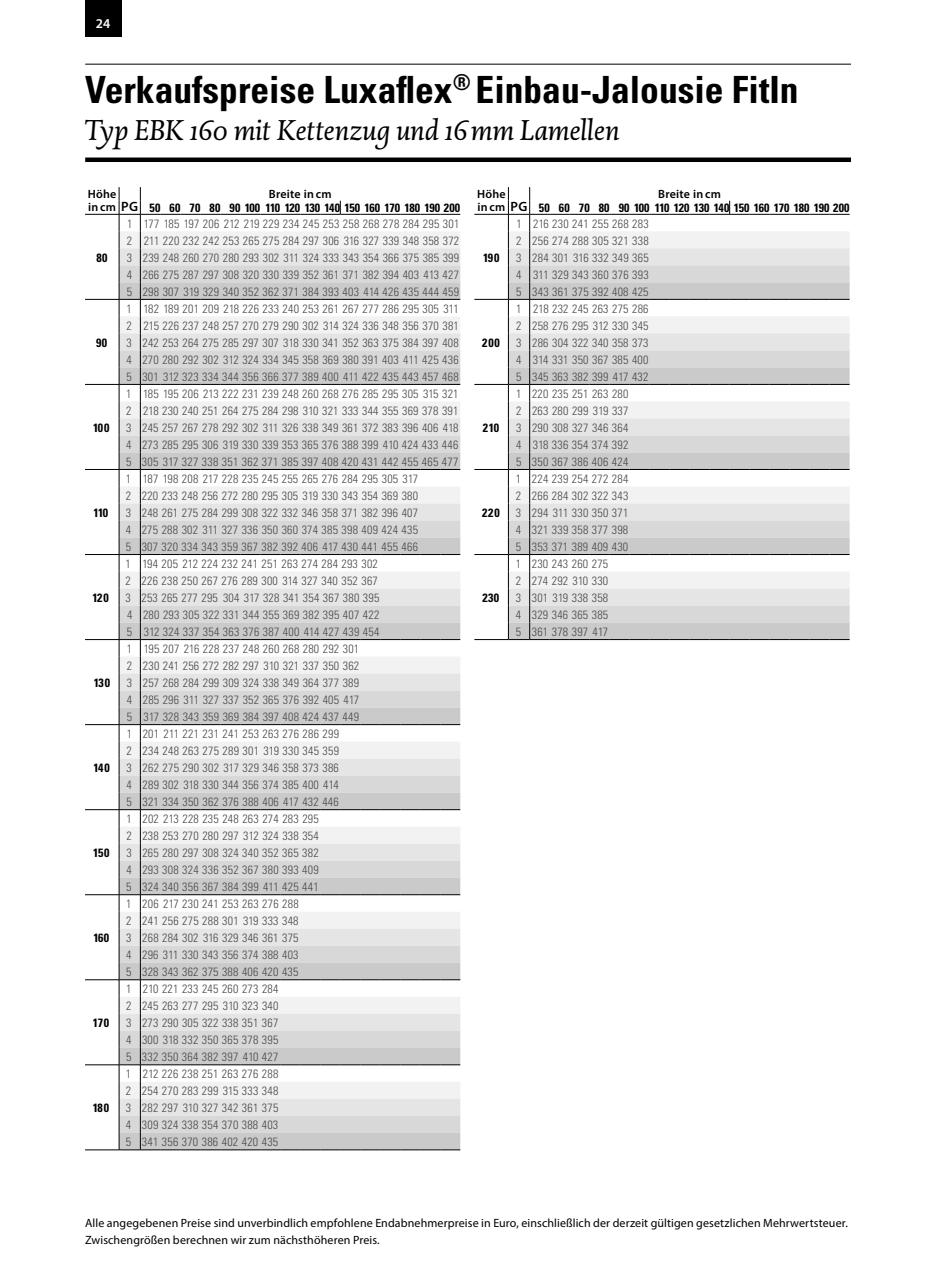
<style>
.page{position:relative;width:936px;height:1263px;background:#fff}
.page>*{position:absolute;margin:0;border:0;box-sizing:border-box;transform-origin:0 0}
.t1{font:700 condensed 37.5px "Univers LT";color:#000}
.t2{font:italic 30px "DTL Dorian ST";color:#000}
.t3{font:600 13.5px "Myriad Pro";color:#fff}
.t4{font:300 condensed 12px/17px "Univers LT";letter-spacing:.02em;color:#4a4a49;text-align:justify}
.t5{font:12px/16.5px "Myriad Pro";letter-spacing:.01em;color:#000}
.t6{font:700 condensed 12px "Univers LT";letter-spacing:.02em;color:#000}
.t7{font:600 12px/13.5px "Myriad Pro";letter-spacing:.02em;color:#000}
.s1{font-size:13.5px}
</style>
<div class="page">
<div style="left:85px;top:0;width:36px;height:36px;background:#000"></div>
<hr style="left:85px;top:64px;width:765px;height:1px;background:#000">
<hr style="left:85px;top:158px;width:765px;height:4px;background:#000">
<hr style="left:85px;top:214px;width:34px;height:1px;background:#000">
<hr style="left:85px;top:299px;width:34px;height:1px;background:#000">
<hr style="left:85px;top:384px;width:34px;height:1px;background:#000">
<hr style="left:85px;top:469px;width:34px;height:1px;background:#000">
<hr style="left:85px;top:554px;width:34px;height:1px;background:#000">
<hr style="left:85px;top:639px;width:34px;height:1px;background:#000">
<hr style="left:85px;top:724px;width:34px;height:1px;background:#000">
<hr style="left:85px;top:809px;width:34px;height:1px;background:#000">
<hr style="left:85px;top:894px;width:34px;height:1px;background:#000">
<hr style="left:85px;top:979px;width:34px;height:1px;background:#000">
<hr style="left:85px;top:1064px;width:34px;height:1px;background:#000">
<hr style="left:85px;top:1149px;width:34px;height:1px;background:#000">
<svg style="left:119px;top:187px;width:341px;height:963px"></svg>
<hr style="left:474px;top:214px;width:34px;height:1px;background:#000">
<hr style="left:474px;top:299px;width:34px;height:1px;background:#000">
<hr style="left:474px;top:384px;width:34px;height:1px;background:#000">
<hr style="left:474px;top:469px;width:34px;height:1px;background:#000">
<hr style="left:474px;top:554px;width:34px;height:1px;background:#000">
<hr style="left:474px;top:639px;width:34px;height:1px;background:#000">
<svg style="left:508px;top:187px;width:341px;height:453px"></svg>
<p class="t3" style="left:96px;top:15px;width:16px">24</p>
<h1 class="t1" style="left:85px;top:67px;width:715px">Verkaufspreise Luxaflex<sup>®</sup> Einbau-Jalousie FitIn</h1>
<h2 class="t2" style="left:85px;top:113px;width:535px">Typ EBK 160 mit Kettenzug und 16mm Lamellen</h2>
<p class="t7" style="left:88px;top:187px;width:52px">Höhe<br>in cm <span class="s1">PG</span></p>
<p class="t7" style="left:269px;top:187px;width:64px">Breite in cm</p>
<p class="t7" style="left:477px;top:187px;width:52px">Höhe<br>in cm <span class="s1">PG</span></p>
<p class="t7" style="left:658px;top:187px;width:64px">Breite in cm</p>
<p class="t6" style="left:149px;top:201px;width:312px">50 60 70 80 90 100 110 120 130 140 150 160 170 180 190 200</p>
<p class="t6" style="left:538px;top:201px;width:312px">50 60 70 80 90 100 110 120 130 140 150 160 170 180 190 200</p>
<p class="t6" style="left:96px;top:250px;width:12px">80</p>
<p class="t6" style="left:96px;top:335px;width:12px">90</p>
<p class="t6" style="left:93px;top:420px;width:18px">100</p>
<p class="t6" style="left:93px;top:505px;width:16px">110</p>
<p class="t6" style="left:92px;top:590px;width:18px">120</p>
<p class="t6" style="left:94px;top:675px;width:18px">130</p>
<p class="t6" style="left:93px;top:760px;width:18px">140</p>
<p class="t6" style="left:93px;top:845px;width:18px">150</p>
<p class="t6" style="left:93px;top:930px;width:17px">160</p>
<p class="t6" style="left:93px;top:1015px;width:18px">170</p>
<p class="t6" style="left:93px;top:1100px;width:18px">180</p>
<p class="t4" style="left:127px;top:215px;width:334px">1 177 185 197 206 212 219 229 234 245 253 258 268 278 284 295 301<br>2 211 220 232 242 253 265 275 284 297 306 316 327 339 348 358 372<br>3 239 248 260 270 280 293 302 311 324 333 343 354 366 375 385 399<br>4 266 275 287 297 308 320 330 339 352 361 371 382 394 403 413 427<br>5 298 307 319 329 340 352 362 371 384 393 403 414 426 435 444 459</p>
<p class="t4" style="left:126px;top:300px;width:334px">1 182 189 201 209 218 226 233 240 253 261 267 277 286 295 305 311<br>2 215 226 237 248 257 270 279 290 302 314 324 336 348 356 370 381<br>3 242 253 264 275 285 297 307 318 330 341 352 363 375 384 397 408<br>4 270 280 292 302 312 324 334 345 358 369 380 391 403 411 425 436<br>5 301 312 323 334 344 356 366 377 389 400 411 422 435 443 457 468</p>
<p class="t4" style="left:126px;top:385px;width:334px">1 185 195 206 213 222 231 239 248 260 268 276 285 295 305 315 321<br>2 218 230 240 251 264 275 284 298 310 321 333 344 355 369 378 391<br>3 245 257 267 278 292 302 311 326 338 349 361 372 383 396 406 418<br>4 273 285 295 306 319 330 339 353 365 376 388 399 410 424 433 446<br>5 305 317 327 338 351 362 371 385 397 408 420 431 442 455 465 477</p>
<p class="t4" style="left:126px;top:470px;width:294px">1 187 198 208 217 228 235 245 255 265 276 284 295 305 317<br>2 220 233 248 256 272 280 295 305 319 330 343 354 369 380<br>3 248 261 275 284 299 308 322 332 346 358 371 382 396 407<br>4 275 288 302 311 327 336 350 360 374 385 398 409 424 435<br>5 307 320 334 343 359 367 382 392 406 417 430 441 455 466</p>
<p class="t4" style="left:125px;top:555px;width:255px;text-align:left">1 194 205 212 224 232 241 251 263 274 284 293 302<br>2 226 238 250 267 276 289 300 314 327 340 352 367<br>3 253 265 277 295 304 317 328 341 354 367 380 395<br>4 280 293 305 322 331 344 355 369 382 395 407 422<br>5 312 324 337 354 363 376 387 400 414 427 439 454</p>
<p class="t4" style="left:127px;top:640px;width:234px">1 195 207 216 228 237 248 260 268 280 292 301<br>2 230 241 256 272 282 297 310 321 337 350 362<br>3 257 268 284 299 309 324 338 349 364 377 389<br>4 285 296 311 327 337 352 365 376 392 405 417<br>5 317 328 343 359 369 384 397 408 424 437 449</p>
<p class="t4" style="left:126px;top:725px;width:214px">1 201 211 221 231 241 253 263 276 286 299<br>2 234 248 263 275 289 301 319 330 345 359<br>3 262 275 290 302 317 329 346 358 373 386<br>4 289 302 318 330 344 356 374 385 400 414<br>5 321 334 350 362 376 388 406 417 432 446</p>
<p class="t4" style="left:126px;top:810px;width:194px">1 202 213 228 235 248 263 274 283 295<br>2 238 253 270 280 297 312 324 338 354<br>3 265 280 297 308 324 340 352 365 382<br>4 293 308 324 336 352 367 380 393 409<br>5 324 340 356 367 384 399 411 425 441</p>
<p class="t4" style="left:126px;top:895px;width:174px">1 206 217 230 241 253 263 276 288<br>2 241 256 275 288 301 319 333 348<br>3 268 284 302 316 329 346 361 375<br>4 296 311 330 343 356 374 388 403<br>5 328 343 362 375 388 406 420 435</p>
<p class="t4" style="left:126px;top:980px;width:154px">1 210 221 233 245 260 273 284<br>2 245 263 277 295 310 323 340<br>3 273 290 305 322 338 351 367<br>4 300 318 332 350 365 378 395<br>5 332 350 364 382 397 410 427</p>
<p class="t4" style="left:126px;top:1065px;width:154px">1 212 226 238 251 263 276 288<br>2 254 270 283 299 315 333 348<br>3 282 297 310 327 342 361 375<br>4 309 324 338 354 370 388 403<br>5 341 356 370 386 402 420 435</p>
<p class="t6" style="left:483px;top:250px;width:18px">190</p>
<p class="t6" style="left:482px;top:335px;width:19px">200</p>
<p class="t6" style="left:483px;top:420px;width:18px">210</p>
<p class="t6" style="left:482px;top:505px;width:19px">220</p>
<p class="t6" style="left:482px;top:590px;width:18px">230</p>
<p class="t4" style="left:516px;top:215px;width:134px">1 216 230 241 255 268 283<br>2 256 274 288 305 321 338<br>3 284 301 316 332 349 365<br>4 311 329 343 360 376 393<br>5 343 361 375 392 408 425</p>
<p class="t4" style="left:516px;top:300px;width:134px">1 218 232 245 263 275 286<br>2 258 276 295 312 330 345<br>3 286 304 322 340 358 373<br>4 314 331 350 367 385 400<br>5 345 363 382 399 417 432</p>
<p class="t4" style="left:516px;top:385px;width:114px">1 220 235 251 263 280<br>2 263 280 299 319 337<br>3 290 308 327 346 364<br>4 318 336 354 374 392<br>5 350 367 386 406 424</p>
<p class="t4" style="left:516px;top:470px;width:114px">1 224 239 254 272 284<br>2 266 284 302 322 343<br>3 294 311 330 350 371<br>4 321 339 358 377 398<br>5 353 371 389 409 430</p>
<p class="t4" style="left:516px;top:555px;width:94px">1 230 243 260 275<br>2 274 292 310 330<br>3 301 319 338 358<br>4 329 346 365 385<br>5 361 378 397 417</p>
<p class="t5" style="left:85px;top:1215px;width:764px">Alle angegebenen Preise sind unverbindlich empfohlene Endabnehmerpreise in Euro, einschließlich der derzeit gültigen gesetzlichen Mehrwertsteuer.<br>Zwischengrößen berechnen wir zum nächsthöheren Preis.</p>
</div>
